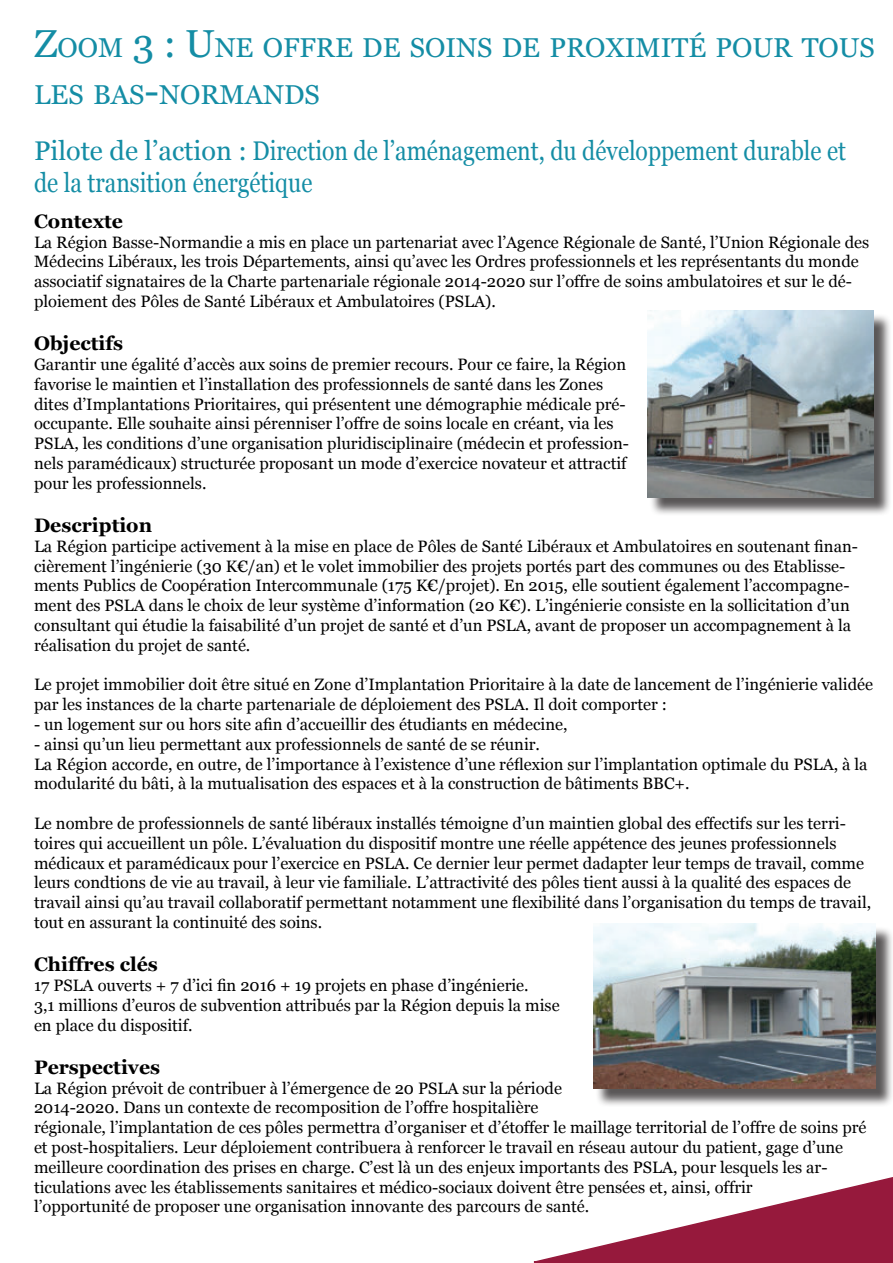
<style>
.page{position:relative;width:893px;height:1263px;background:#fff}
.page>*{position:absolute;margin:0;border:0;box-sizing:border-box;transform-origin:0 0}
.t1{font:27.3px/46.8px "Georgia";color:#148da5}
.t2{font:27px/32.4px "Georgia";color:#148da5}
.t3{font:700 19.5px "Georgia";color:#000}
.t4{font:16.5px/19.8px "Georgia";color:#000}
.s1{font-size:39px}
</style>
<div class="page">
<div style="left:595px;top:926px;width:298px;height:181px;background:#231f20;opacity:.75"></div>
<img style="left:593px;top:924px;width:283px;height:165px">
<div style="left:650px;top:313px;width:243px;height:203px;background:#231f20;opacity:.75"></div>
<img style="left:647px;top:311px;width:227px;height:187px">
<svg style="left:533px;top:1177px;width:360px;height:86px"></svg>
<h1 class="t1" style="left:34px;top:25px;width:840px"><span class="s1">Z</span>OOM <span class="s1">3 : U</span>NE OFFRE DE SOINS DE PROXIMITÉ POUR TOUS<br>LES BAS<span class="s1">-</span>NORMANDS</h1>
<h2 class="t2" style="left:34px;top:135px;width:813px">Pilote de l’action : Direction de l’aménagement, du développement durable et de la transition énergétique</h2>
<p class="t3" style="left:34px;top:208px;width:91px">Contexte</p>
<p class="t4" style="left:34px;top:232px;width:837px">La Région Basse-Normandie a mis en place un partenariat avec l’Agence Régionale de Santé, l’Union Régionale des Médecins Libéraux, les trois Départements, ainsi qu’avec les Ordres professionnels et les représentants du monde associatif signataires de la Charte partenariale régionale 2014-2020 sur l’offre de soins ambulatoires et sur le dé&shy;ploiement des Pôles de Santé Libéraux et Ambulatoires (PSLA).</p>
<p class="t3" style="left:34px;top:331px;width:91px">Objectifs</p>
<p class="t4" style="left:34px;top:355px;width:597px">Garantir une égalité d’accès aux soins de premier recours. Pour ce faire, la Région favorise le maintien et l’installation des professionnels de santé dans les Zones dites d’Implantations Prioritaires, qui présentent une démographie médicale pré&shy;occupante. Elle souhaite ainsi pérenniser l’offre de soins locale en créant, via les PSLA, les conditions d’une organisation pluridisciplinaire (médecin et profession&shy;nels paramédicaux) structurée proposant un mode d’exercice novateur et attractif pour les professionnels.</p>
<p class="t3" style="left:34px;top:513px;width:120px">Description</p>
<p class="t4" style="left:34px;top:536px;width:825px">La Région participe activement à la mise en place de Pôles de Santé Libéraux et Ambulatoires en soutenant finan&shy;cièrement l’ingénierie (30 K€/an) et le volet immobilier des projets portés part des communes ou des Etablisse&shy;ments Publics de Coopération Intercommunale (175 K€/projet). En 2015, elle soutient également l’accompagne&shy;ment des PSLA dans le choix de leur système d’information (20 K€). L’ingénierie consiste en la sollicitation d’un consultant qui étudie la faisabilité d’un projet de santé et d’un PSLA, avant de proposer un accompagnement à la réalisation du projet de santé.</p>
<p class="t4" style="left:34px;top:675px;width:841px">Le projet immobilier doit être situé en Zone d’Implantation Prioritaire à la date de lancement de l’ingénierie validée par les instances de la charte partenariale de déploiement des PSLA. Il doit comporter :</p>
<p class="t4" style="left:34px;top:715px;width:535px">- un logement sur ou hors site afin d’accueillir des étudiants en médecine,</p>
<p class="t4" style="left:34px;top:734px;width:835px">- ainsi qu’un lieu permettant aux professionnels de santé de se réunir.<br>La Région accorde, en outre, de l’importance à l’existence d’une réflexion sur l’implantation optimale du PSLA, à la modularité du bâti, à la mutualisation des espaces et à la construction de bâtiments BBC+.</p>
<p class="t4" style="left:34px;top:814px;width:839px">Le nombre de professionnels de santé libéraux installés témoigne d’un maintien global des effectifs sur les terri&shy;toires qui accueillent un pôle. L’évaluation du dispositif montre une réelle appétence des jeunes professionnels médicaux et paramédicaux pour l’exercice en PSLA. Ce dernier leur permet dadapter leur temps de travail, comme leurs condtions de vie au travail, à leur vie familiale. L’attractivité des pôles tient aussi à la qualité des espaces de travail ainsi qu’au travail collaboratif permettant notamment une flexibilité dans l’organisation du temps de travail, tout en assurant la continuité des soins.</p>
<p class="t3" style="left:34px;top:952px;width:125px">Chiffres clés</p>
<p class="t4" style="left:34px;top:976px;width:527px">17 PSLA ouverts + 7 d’ici fin 2016 + 19 projets en phase d’ingénierie.<br>3,1 millions d’euros de subvention attribués par la Région depuis la mise en place du dispositif.</p>
<p class="t3" style="left:34px;top:1054px;width:128px">Perspectives</p>
<p class="t4" style="left:34px;top:1078px;width:834px">La Région prévoit de contribuer à l’émergence de 20 PSLA sur la période<br>2014-2020. Dans un contexte de recomposition de l’offre hospitalière<br>régionale, l’implantation de ces pôles permettra d’organiser et d’étoffer le maillage territorial de l’offre de soins pré et post-hospitaliers. Leur déploiement contribuera à renforcer le travail en réseau autour du patient, gage d’une meilleure coordination des prises en charge. C’est là un des enjeux importants des PSLA, pour lesquels les ar&shy;ticulations avec les établissements sanitaires et médico-sociaux doivent être pensées et, ainsi, offrir<br>l’opportunité de proposer une organisation innovante des parcours de santé.</p>
</div>
